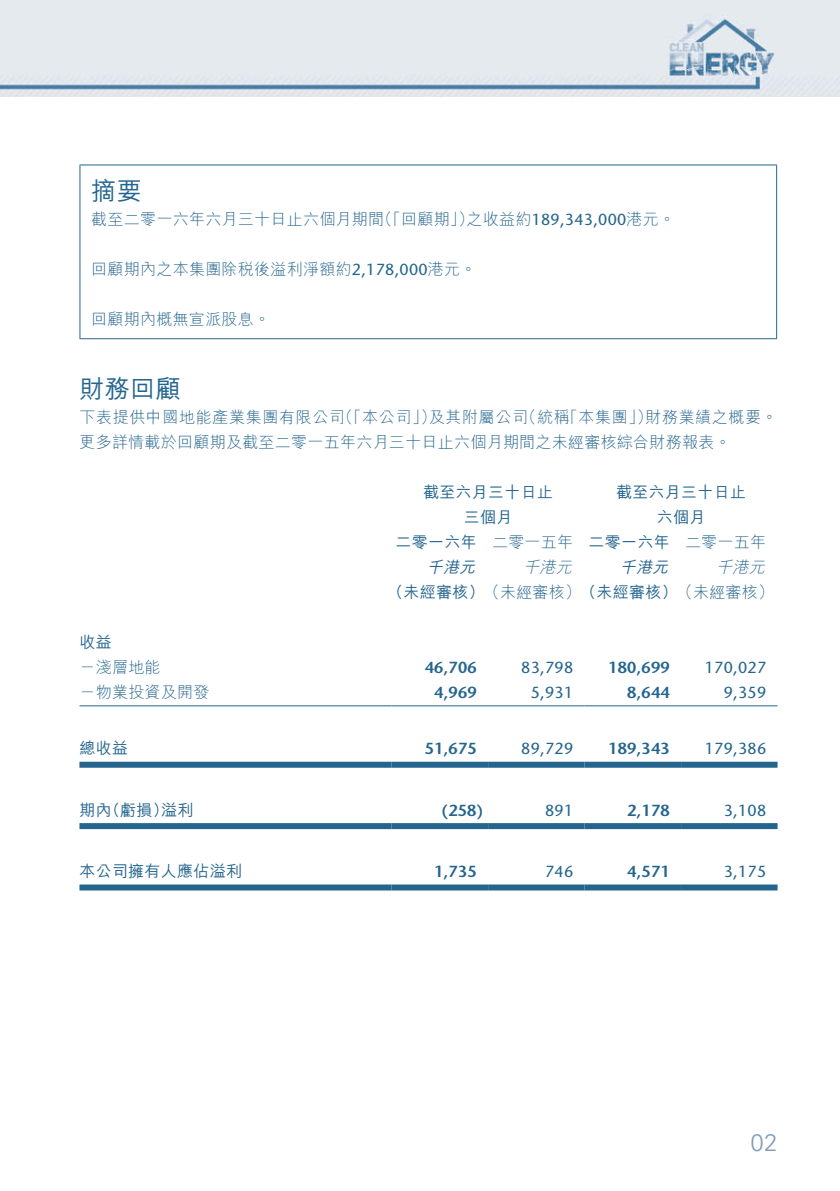
<style>
.page{position:relative;width:840px;height:1191px;background:#fff}
.page>*{position:absolute;margin:0;border:0;box-sizing:border-box;transform-origin:0 0}
.t1{font:500 25px "M Hei HK";letter-spacing:.015em;color:#24658e}
.t2{font:300 24px "Univers LT Std";color:#819eb8}
.t3{font:300 16px/25px "M Hei HK";letter-spacing:.015em;color:#24658e}
.t4{font:500 16px/25px "M Hei HK";letter-spacing:.015em;color:#24658e;text-align:center}
.t5{font:500 16px "Stone Sans Std";letter-spacing:.015em;color:#24658e}
.t6{font:600 16px "Stone Sans Std";letter-spacing:.015em;color:#24658e}
.t7{font:300 16px "M Hei HK";letter-spacing:.04em;color:#24658e}
.t8{font:italic 300 16px "M Hei HK";color:#24658e}
.t9{font:italic 500 16px "M Hei HK";color:#24658e}
.s1{font-family:"M Hei HK";font-weight:300}
.s2{font-family:"Stone Sans Std";font-weight:500}
.s3{font-style:italic}
.s4{font-weight:300}
</style>
<div class="page">
<img style="left:0;top:0;width:839px;height:96px">
<hr style="left:79px;top:164px;width:697px;height:1px;background:#24658e">
<hr style="left:79px;top:165px;width:1px;height:173px;background:#24658e">
<hr style="left:775px;top:165px;width:1px;height:173px;background:#24658e">
<hr style="left:79px;top:338px;width:697px;height:1px;background:#24658e">
<hr style="left:79px;top:705px;width:312px;height:1px;background:#24658e">
<hr style="left:391px;top:705px;width:97px;height:1px;background:#24658e">
<hr style="left:488px;top:705px;width:96px;height:1px;background:#24658e">
<hr style="left:584px;top:705px;width:96px;height:1px;background:#24658e">
<hr style="left:680px;top:705px;width:97px;height:1px;background:#24658e">
<div style="left:79px;top:761px;width:312px;height:6px;background:#24658e"></div>
<div style="left:391px;top:761px;width:97px;height:6px;background:#24658e"></div>
<div style="left:488px;top:761px;width:96px;height:6px;background:#24658e"></div>
<div style="left:584px;top:761px;width:96px;height:6px;background:#24658e"></div>
<div style="left:680px;top:761px;width:97px;height:6px;background:#24658e"></div>
<div style="left:79px;top:823px;width:312px;height:6px;background:#24658e"></div>
<div style="left:391px;top:823px;width:97px;height:6px;background:#24658e"></div>
<div style="left:488px;top:823px;width:96px;height:6px;background:#24658e"></div>
<div style="left:584px;top:823px;width:96px;height:6px;background:#24658e"></div>
<div style="left:680px;top:823px;width:97px;height:6px;background:#24658e"></div>
<div style="left:79px;top:884px;width:312px;height:6px;background:#24658e"></div>
<div style="left:391px;top:884px;width:97px;height:6px;background:#24658e"></div>
<div style="left:488px;top:884px;width:96px;height:6px;background:#24658e"></div>
<div style="left:584px;top:884px;width:96px;height:6px;background:#24658e"></div>
<div style="left:680px;top:884px;width:97px;height:6px;background:#24658e"></div>
<h1 class="t1" style="left:91px;top:173px;width:52px">摘要</h1>
<p class="t3" style="left:376px;top:206px;width:99px">（「回顧期」）</p>
<p class="t5" style="left:466px;top:210px;width:210px"><span class="s1">之收益約</span>189,343,000<span class="s1">港元。</span></p>
<p class="t3" style="left:91px;top:206px;width:294px">截至二零一六年六月三十日止六個月期間</p>
<p class="t3" style="left:91px;top:256px;width:386px">回顧期內之本集團除稅後溢利淨額約<span class="s2">2,178,000</span>港元。</p>
<p class="t3" style="left:91px;top:306px;width:180px">回顧期內概無宣派股息。</p>
<h1 class="t1" style="left:79px;top:371px;width:103px">財務回顧</h1>
<p class="t3" style="left:337px;top:404px;width:101px">（「本公司」）</p>
<p class="t3" style="left:520px;top:404px;width:51px">（統稱</p>
<p class="t3" style="left:561px;top:404px;width:92px">「本集團」）</p>
<p class="t3" style="left:429px;top:404px;width:101px">及其附屬公司</p>
<p class="t3" style="left:79px;top:404px;width:652px">下表提供中國地能產業集團有限公司<br>更多詳情載於回顧期及截至二零一五年六月三十日止六個月期間之未經審核綜合財務報表。</p>
<p class="t4" style="left:423px;top:478px;width:131px">截至六月三十日止三個月</p>
<p class="t4" style="left:615px;top:478px;width:131px">截至六月三十日止六個月</p>
<p class="t3" style="left:684px;top:529px;width:83px">二零一五年</p>
<p class="t7" style="left:645px;top:406px;width:133px">財務業績之概要。</p>
<p class="t3" style="left:491px;top:529px;width:83px">二零一五年</p>
<p class="t4" style="left:395px;top:528px;width:83px">二零一六年</p>
<p class="t4" style="left:588px;top:528px;width:83px">二零一六年</p>
<p class="t8" style="left:523px;top:556px;width:55px">千港元</p>
<p class="t8" style="left:715px;top:556px;width:55px">千港元</p>
<p class="t4" style="left:387px;top:553px;width:388px;text-align:left;text-indent:39px"><span class="s3">千港元<br></span>（未經審核）<span class="s4">（未經審核）</span>（未經審核）<span class="s4">（未經審核(</span></p>
<p class="t9" style="left:619px;top:556px;width:55px">千港元</p>
<p class="t4" style="left:79px;top:628px;width:34px">收益</p>
<p class="t3" style="left:79px;top:654px;width:83px">－淺層地能</p>
<p class="t6" style="left:424px;top:658px;width:53px">46,706</p>
<p class="t5" style="left:521px;top:658px;width:53px">83,798</p>
<p class="t6" style="left:608px;top:658px;width:63px">180,699</p>
<p class="t5" style="left:704px;top:658px;width:63px">170,027</p>
<p class="t3" style="left:79px;top:679px;width:131px">－物業投資及開發</p>
<p class="t6" style="left:434px;top:683px;width:44px">4,969</p>
<p class="t5" style="left:530px;top:683px;width:44px">5,931</p>
<p class="t6" style="left:627px;top:683px;width:44px">8,644</p>
<p class="t5" style="left:723px;top:683px;width:44px">9,359</p>
<p class="t4" style="left:79px;top:734px;width:50px">總收益</p>
<p class="t6" style="left:424px;top:739px;width:53px">51,675</p>
<p class="t5" style="left:521px;top:739px;width:53px">89,729</p>
<p class="t6" style="left:608px;top:739px;width:63px">189,343</p>
<p class="t5" style="left:704px;top:739px;width:63px">179,386</p>
<p class="t4" style="left:161px;top:796px;width:34px">溢利</p>
<p class="t4" style="left:104px;top:796px;width:66px">（虧損）</p>
<p class="t4" style="left:79px;top:796px;width:34px">期內</p>
<p class="t6" style="left:441px;top:800px;width:43px">)258(</p>
<p class="t5" style="left:544px;top:800px;width:30px">891</p>
<p class="t6" style="left:627px;top:800px;width:44px">2,178</p>
<p class="t5" style="left:723px;top:800px;width:44px">3,108</p>
<p class="t4" style="left:79px;top:857px;width:164px">本公司擁有人應佔溢利</p>
<p class="t6" style="left:434px;top:862px;width:44px">1,735</p>
<p class="t5" style="left:544px;top:862px;width:30px">746</p>
<p class="t6" style="left:627px;top:862px;width:44px">4,571</p>
<p class="t5" style="left:723px;top:862px;width:44px">3,175</p>
<h2 class="t2" style="left:750px;top:1127px;width:29px">02</h2>
</div>
